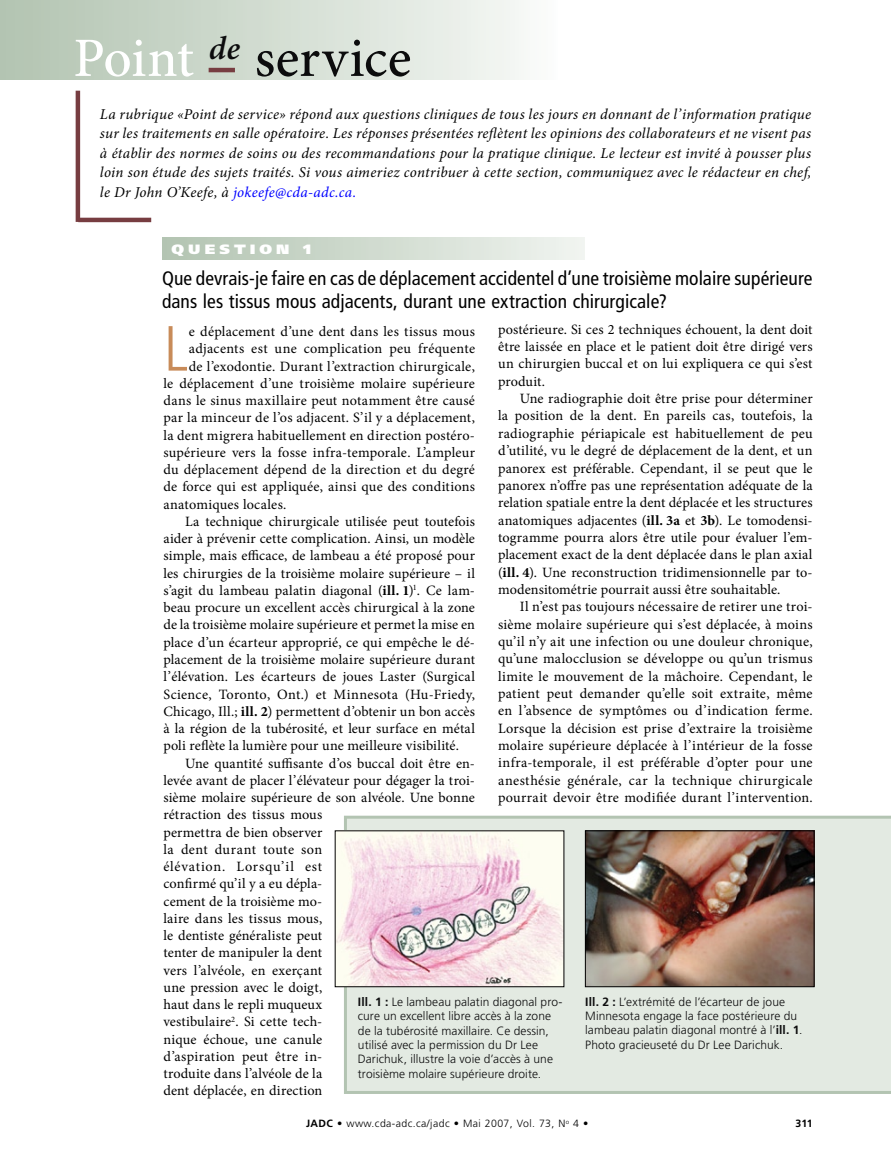
<style>
.page{position:relative;width:891px;height:1175px;background:#fff}
.page>*{position:absolute;margin:0;border:0;box-sizing:border-box;transform-origin:0 0}
.t1{font:300 condensed 63.75px "Frutiger LT Std";color:#c88b59}
.t2{font:500 55.5px "Minion Pro";color:#0c0c0d}
.t3{font:condensed 19.5px/22.5px "Frutiger LT Std";letter-spacing:.005em;color:#000}
.t4{font:italic 15px/19.5px "Minion Pro";letter-spacing:.02em;color:#000;text-align:justify}
.t5{font:14.25px/17.4px "Minion Pro";letter-spacing:.01em;color:#000;text-align:justify}
.t6{font:14.25px "Minion Pro";letter-spacing:.055em;color:#000}
.t7{font:900 13.5px "Frutiger LT Std";letter-spacing:.265em;color:#fff;scale:1.15 1}
.t8{font:300 12px/14.4px "Frutiger LT Std";letter-spacing:.005em;color:#0c0c0d}
.t9{font:300 10.5px "Frutiger LT Std";letter-spacing:.04em;color:#000}
.t10{font:700 10.5px "Frutiger LT Std";color:#000}
.s1{color:#fff}
.s2{color:#00f}
.s3{font-weight:700}
</style>
<div class="page">
<div style="left:0;top:0;width:557px;height:79px;background:linear-gradient(to right,#b1c3b0,#f8faf8)"></div>
<hr style="left:209px;top:68px;width:26px;height:4px;background:#773d41">
<hr style="left:78px;top:218px;width:73px;height:4px;background:#773d41">
<hr style="left:76px;top:91px;width:4px;height:131px;background:#773d41">
<div style="left:344px;top:815px;width:547px;height:279px;background:#e3eae2"></div>
<img style="left:337px;top:832px;width:225px;height:153px">
<img style="left:587px;top:832px;width:225px;height:153px">
<div style="left:585px;top:830px;width:229px;height:157px;border:1px solid #000"></div>
<div style="left:162px;top:238px;width:422px;height:21px;background:linear-gradient(to right,#b2c3b1,#f0f4ef)"></div>
<h2 class="t2" style="left:73px;top:25px;width:340px"><span class="s1">Point</span> <sup>de</sup> service</h2>
<p class="t4" style="left:100px;top:104px;width:713px">La rubrique «Point de service» répond aux questions cliniques de tous les jours en donnant de l’information pratique sur les traitements en salle opératoire. Les réponses présentées reflètent les opinions des collaborateurs et ne visent pas à établir des normes de soins ou des recommandations pour la pratique clinique. Le lecteur est invité à pousser plus loin son étude des sujets traités. Si vous aimeriez contribuer à cette section, communiquez avec le rédacteur en chef, le Dr John O’Keefe, à <span class="s2">jokeefe@cda-adc.ca.</span></p>
<p class="t7" style="left:172px;top:241px;width:123px">QUESTION 1</p>
<h3 class="t3" style="left:162px;top:267px;width:652px">Que devrais-je faire en cas de déplacement accidentel d’une troisième molaire supérieure dans les tissus mous adjacents, durant une extraction chirurgicale?</h3>
<p class="t5" style="left:498px;top:320px;width:316px">postérieure. Si ces 2 techniques échouent, la dent doit être laissée en place et le patient doit être dirigé vers un chirurgien buccal et on lui expliquera ce qui s’est produit.</p>
<p class="t5" style="left:498px;top:390px;width:316px;text-indent:22px">Une radiographie doit être prise pour déterminer la position de la dent. En pareils cas, toutefois, la radiographie périapicale est habituellement de peu d’utilité, vu le degré de déplacement de la dent, et un panorex est préférable. Cependant, il se peut que le panorex n’offre pas une représentation adéquate de la relation spatiale entre la dent déplacée et les structures anatomiques adjacentes (<span class="s3">ill. 3a</span> et <span class="s3">3b</span>). Le tomodensi&shy;togramme pourra alors être utile pour évaluer l’em&shy;placement exact de la dent déplacée dans le plan axial (<span class="s3">ill. 4</span>). Une reconstruction tridimensionnelle par to&shy;modensitométrie pourrait aussi être souhaitable.</p>
<p class="t5" style="left:498px;top:598px;width:316px;text-indent:22px">Il n’est pas toujours nécessaire de retirer une troi&shy;sième molaire supérieure qui s’est déplacée, à moins qu’il n’y ait une infection ou une douleur chronique, qu’une malocclusion se développe ou qu’un trismus limite le mouvement de la mâchoire. Cependant, le patient peut demander qu’elle soit extraite, même en l’absence de symptômes ou d’indication ferme.<br>Lorsque la décision est prise d’extraire la troisième molaire supérieure déplacée à l’intérieur de la fosse infra-temporale, il est préférable d’opter pour une anesthésie générale, car la technique chirurgicale pourrait devoir être modifiée durant l’intervention.</p>
<h1 class="t1" style="left:164px;top:312px;width:26px">L</h1>
<p class="t5" style="left:189px;top:323px;width:288px">e déplacement d’une dent dans les tissus mous</p>
<p class="t5" style="left:189px;top:340px;width:288px">adjacents est une complication peu fréquente</p>
<p class="t5" style="left:189px;top:357px;width:288px">de l’exodontie. Durant l’extraction chirurgicale,</p>
<p class="t5" style="left:164px;top:375px;width:313px">le déplacement d’une troisième molaire supérieure</p>
<p class="t5" style="left:164px;top:392px;width:313px">dans le sinus maxillaire peut notamment être causé</p>
<p class="t5" style="left:164px;top:409px;width:313px">par la minceur de l’os adjacent. S’il y a déplacement,</p>
<p class="t5" style="left:164px;top:426px;width:313px">la dent migrera habituellement en direction postéro-</p>
<p class="t5" style="left:164px;top:444px;width:313px">supérieure vers la fosse infra-temporale. L’ampleur</p>
<p class="t5" style="left:164px;top:461px;width:313px">du déplacement dépend de la direction et du degré</p>
<p class="t5" style="left:164px;top:478px;width:313px">de force qui est appliquée, ainsi que des conditions</p>
<p class="t5" style="left:164px;top:495px;width:125px">anatomiques locales.</p>
<p class="t5" style="left:185px;top:513px;width:291px">La technique chirurgicale utilisée peut toutefois</p>
<p class="t5" style="left:164px;top:530px;width:313px">aider à prévenir cette complication. Ainsi, un modèle</p>
<p class="t5" style="left:164px;top:547px;width:313px">simple, mais efficace, de lambeau a été proposé pour</p>
<p class="t5" style="left:164px;top:564px;width:313px">les chirurgies de la troisième molaire supérieure – il</p>
<p class="t5" style="left:164px;top:582px;width:313px">s’agit du lambeau palatin diagonal (<span class="s3">ill. 1</span>)<sup>1</sup>. Ce lam-</p>
<p class="t5" style="left:164px;top:599px;width:313px">beau procure un excellent accès chirurgical à la zone</p>
<p class="t5" style="left:164px;top:616px;width:313px">de la troisième molaire supérieure et permet la mise en</p>
<p class="t5" style="left:164px;top:633px;width:313px">place d’un écarteur approprié, ce qui empêche le dé-</p>
<p class="t5" style="left:164px;top:651px;width:313px">placement de la troisième molaire supérieure durant</p>
<p class="t5" style="left:164px;top:668px;width:313px">l’élévation. Les écarteurs de joues Laster (Surgical</p>
<p class="t5" style="left:164px;top:685px;width:313px">Science, Toronto, Ont.) et Minnesota (Hu-Friedy,</p>
<p class="t5" style="left:164px;top:702px;width:313px">Chicago, Ill.; <span class="s3">ill. 2</span>) permettent d’obtenir un bon accès</p>
<p class="t5" style="left:164px;top:720px;width:313px">à la région de la tubérosité, et leur surface en métal</p>
<p class="t5" style="left:164px;top:737px;width:297px">poli reflète la lumière pour une meilleure visibilité.</p>
<p class="t5" style="left:185px;top:754px;width:291px">Une quantité suffisante d’os buccal doit être en-</p>
<p class="t5" style="left:164px;top:771px;width:313px">levée avant de placer l’élévateur pour dégager la troi-</p>
<p class="t5" style="left:164px;top:789px;width:313px">sième molaire supérieure de son alvéole. Une bonne</p>
<p class="t5" style="left:164px;top:806px;width:160px">rétraction des tissus mous</p>
<p class="t5" style="left:164px;top:823px;width:160px">permettra de bien observer</p>
<p class="t5" style="left:164px;top:840px;width:160px">la dent durant toute son</p>
<p class="t6" style="left:164px;top:857px;width:160px">élévation. Lorsqu’il est</p>
<p class="t5" style="left:164px;top:875px;width:160px">confirmé qu’il y a eu dépla-</p>
<p class="t5" style="left:164px;top:892px;width:160px">cement de la troisième mo-</p>
<p class="t5" style="left:164px;top:909px;width:160px">laire dans les tissus mous,</p>
<p class="t5" style="left:164px;top:927px;width:160px">le dentiste généraliste peut</p>
<p class="t5" style="left:164px;top:944px;width:160px">tenter de manipuler la dent</p>
<p class="t5" style="left:164px;top:961px;width:160px">vers l’alvéole, en exerçant</p>
<p class="t5" style="left:164px;top:978px;width:160px">une pression avec le doigt,</p>
<p class="t5" style="left:164px;top:996px;width:160px">haut dans le repli muqueux</p>
<p class="t5" style="left:164px;top:1013px;width:160px">vestibulaire<sup>2</sup>. Si cette tech-</p>
<p class="t5" style="left:164px;top:1030px;width:160px">nique échoue, une canule</p>
<p class="t5" style="left:164px;top:1047px;width:160px">d’aspiration peut être in-</p>
<p class="t5" style="left:164px;top:1065px;width:160px">troduite dans l’alvéole de la</p>
<p class="t5" style="left:164px;top:1082px;width:160px">dent déplacée, en direction</p>
<p class="t8" style="left:358px;top:994px;width:206px"><span class="s3">Ill. 1 :</span> Le lambeau palatin diagonal pro&shy;cure un excellent libre accès à la zone de la tubérosité maxillaire. Ce dessin, utilisé avec la permission du Dr Lee Darichuk, illustre la voie d’accès à une troisième molaire supérieure droite.</p>
<p class="t8" style="left:585px;top:994px;width:219px"><span class="s3">Ill. 2 :</span> L’extrémité de l’écarteur de joue Minnesota engage la face postérieure du lambeau palatin diagonal montré à l’<span class="s3">ill. 1</span>.<br>Photo gracieuseté du Dr Lee Darichuk.</p>
<p class="t9" style="left:306px;top:1117px;width:284px"><span class="s3">JADC •</span> www.cda-adc.ca/jadc • Mai 2007, Vol. 73, N<sup>o</sup> 4 •</p>
<p class="t10" style="left:796px;top:1117px;width:19px">311</p>
</div>
